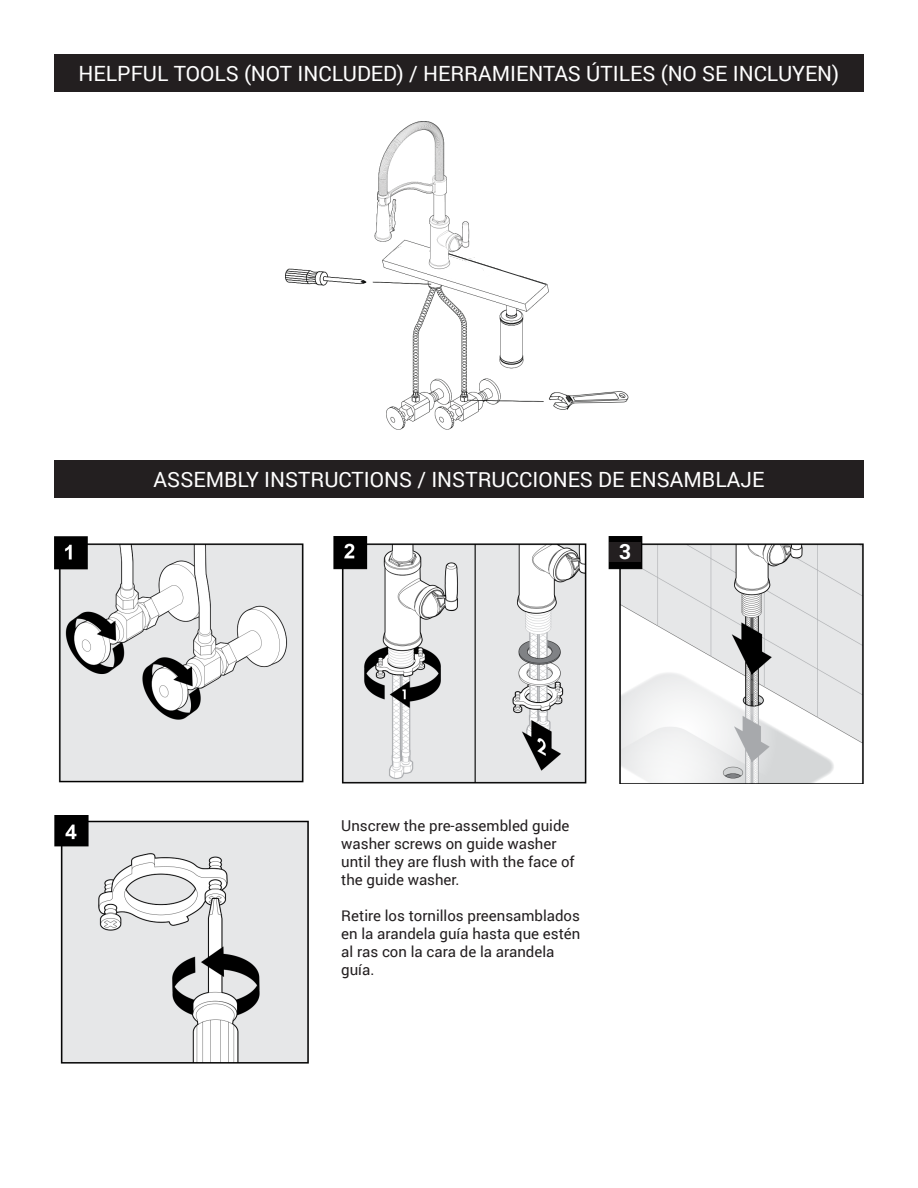
<style>
.page{position:relative;width:918px;height:1188px;background:#fff}
.page>*{position:absolute;margin:0;border:0;box-sizing:border-box;transform-origin:0 0}
.t1{font:21px "Roboto";color:#fff}
.t2{font:700 21px "Roboto";color:#fff}
.t3{font:15px/18px "Roboto";color:#231f20}
</style>
<div class="page">
<div style="left:54px;top:54px;width:810px;height:38px;background:#231f20"></div>
<div style="left:54px;top:460px;width:810px;height:38px;background:#231f20"></div>
<img style="left:285px;top:122px;width:344px;height:308px">
<div style="left:475px;top:227px;width:134px;height:33px;background:#fff"></div>
<svg style="left:390px;top:245px;width:157px;height:55px"></svg>
<img style="left:54px;top:537px;width:810px;height:247px">
<img style="left:54px;top:815px;width:255px;height:249px">
<div style="left:609px;top:542px;width:32px;height:20px;background:#231f20"></div>
<p class="t1" style="left:79px;top:59px;width:762px">HELPFUL TOOLS (NOT INCLUDED) / HERRAMIENTAS ÚTILES (NO SE INCLUYEN)</p>
<p class="t1" style="left:154px;top:464px;width:612px">ASSEMBLY INSTRUCTIONS / INSTRUCCIONES DE ENSAMBLAJE</p>
<p class="t2" style="left:619px;top:537px;width:14px">3</p>
<p class="t3" style="left:341px;top:816px;width:235px">Unscrew the pre-assembled guide washer screws on guide washer until they are flush with the face of the guide washer.</p>
<p class="t3" style="left:341px;top:906px;width:240px">Retire los tornillos preensamblados</p>
<p class="t3" style="left:341px;top:924px;width:241px">en la arandela guía hasta que estén</p>
<p class="t3" style="left:341px;top:942px;width:215px">al ras con la cara de la arandela guía.</p>
</div>
